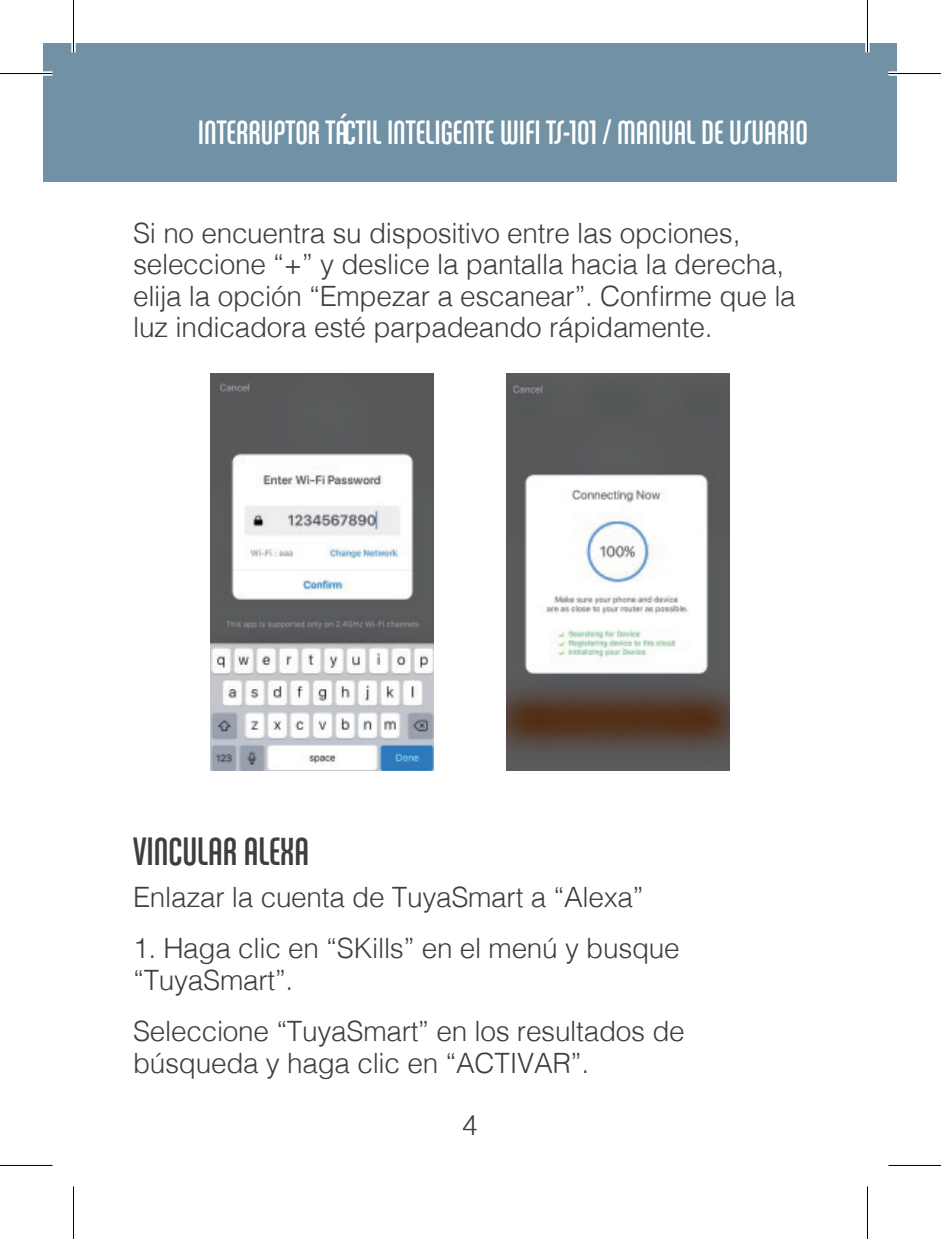
<style>
.page{position:relative;width:941px;height:1239px;background:#fff}
.page>*{position:absolute;margin:0;border:0;box-sizing:border-box;transform-origin:0 0}
.Estilo_de_párrafo_2{font:42px "Chalet Comprime Cologne Seventy";color:#3e3e3f}
.t1{font:35.7px "Chalet Comprime Cologne Seventy";color:#fff}
.Estilo_de_párrafo_1{font:300 28px/31.5px "Helvetica";letter-spacing:-.01em;color:#3e3e3f}
</style>
<div class="page">
<div style="left:44px;top:44px;width:853px;height:138px;background:#7191a5"></div>
<img style="left:210px;top:373px;width:223px;height:397px">
<img style="left:506px;top:373px;width:223px;height:397px">
<div style="left:0;top:71px;width:52px;height:5px;background:#fff"></div>
<div style="left:888px;top:71px;width:53px;height:5px;background:#fff"></div>
<svg style="left:0;top:1165px;width:52px;height:1px"></svg>
<svg style="left:888px;top:1165px;width:53px;height:1px"></svg>
<div style="left:71px;top:0;width:5px;height:52px;background:#fff"></div>
<hr style="left:865px;top:0;width:4px;height:52px;background:#fff">
<hr style="left:0;top:73px;width:52px;height:1px;background:#000">
<hr style="left:888px;top:73px;width:53px;height:1px;background:#000">
<hr style="left:0;top:1164px;width:52px;height:1px;background:#000">
<hr style="left:888px;top:1164px;width:53px;height:1px;background:#000">
<hr style="left:73px;top:0;width:1px;height:52px;background:#000">
<hr style="left:73px;top:1186px;width:1px;height:52px;background:#000">
<hr style="left:867px;top:0;width:1px;height:52px;background:#000">
<hr style="left:867px;top:1186px;width:1px;height:52px;background:#000">
<p class="t1" style="left:198px;top:112px;width:611px">INTERRUPTOR TÁCTIL INTELIGENTE WIFI TS-101 / MANUAL DE USUARIO</p>
<p class="Estilo_de_párrafo_1" style="left:133px;top:215px;width:664px">Si no encuentra su dispositivo entre las opciones, seleccione “+” y deslice la pantalla hacia la derecha, elija la opción “Empezar a escanear”. Confirme que la luz indicadora esté parpadeando rápidamente.</p>
<p class="Estilo_de_párrafo_2" style="left:133px;top:828px;width:177px">VINCULAR ALEXA</p>
<p class="Estilo_de_párrafo_1" style="left:133px;top:879px;width:512px">Enlazar la cuenta de TuyaSmart a “Alexa”</p>
<p class="Estilo_de_párrafo_1" style="left:133px;top:930px;width:548px">1. Haga clic en “SKills” en el menú y busque “TuyaSmart”.</p>
<p class="Estilo_de_párrafo_1" style="left:133px;top:1013px;width:553px">Seleccione “TuyaSmart” en los resultados de búsqueda y haga clic en “ACTIVAR”.</p>
<p class="Estilo_de_párrafo_1" style="left:462px;top:1106px;width:17px">4</p>
</div>
